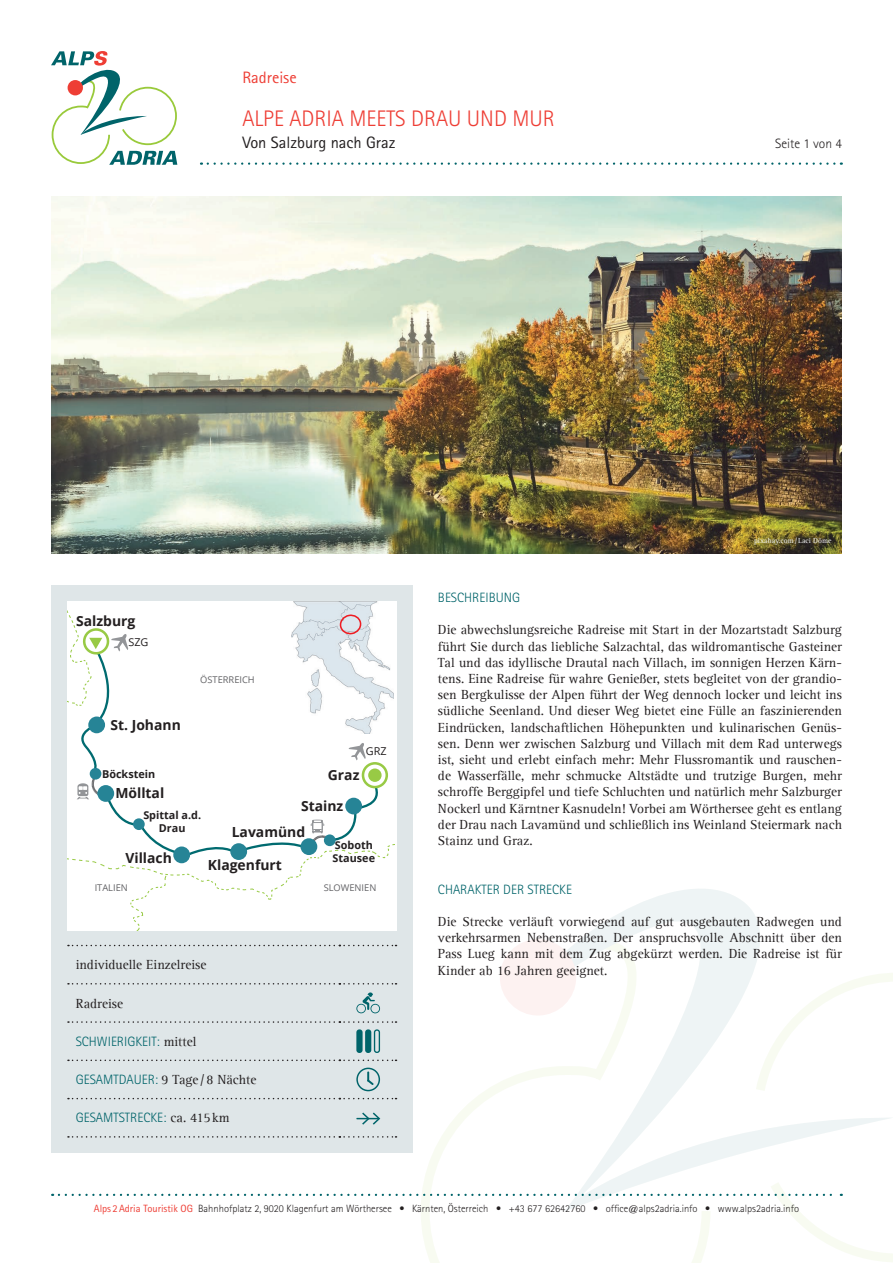
<style>
.page{position:relative;width:893px;height:1263px;background:#fff}
.page>*{position:absolute;margin:0;border:0;box-sizing:border-box;transform-origin:0 0}
.t1{font:300 22.5px "Rotis Sans Serif Std";color:#ee3e35}
.t2{font:16.5px "Rotis Sans Serif Std";color:#231f20}
.t3{font:16.5px "Rotis Sans Serif Std";color:#ee3e35}
.t4{font:700 13.95px "Open Sans";color:#231f20}
.t5{font:13.5px/16.2px "Agfa Rotis Serif";color:#231f20;text-align:justify}
.t6{font:300 13.5px "Rotis Sans Serif Std";color:#00646a}
.t7{font:300 13.5px "Rotis Sans Serif Std";color:#231f20}
.t8{font:700 10.8px/13px "Open Sans";color:#231f20;text-align:center}
.t9{font:10.8px "Open Sans";color:#231f20}
.t10{font:300 10.5px "Rotis Sans Serif Std";color:#231f20}
.t11{font:9.3px "Open Sans";color:#636366}
.t12{font:7.5px "Agfa Rotis Serif";color:#fff}
.s1{font-family:"Agfa Rotis Serif";font-weight:400;color:#231f20}
.s2{font-family:"Rotis Sans Serif Std";font-weight:300;color:#00646a}
.s3{font-weight:400;color:#ee3e35}
</style>
<div class="page">
<svg style="left:421px;top:973px;width:472px;height:290px"></svg>
<svg style="left:519px;top:889px;width:328px;height:223px"></svg>
<div style="left:500px;top:939px;width:76px;height:76px;background:#fdf2f1;border-radius:50%"></div>
<svg style="left:208px;top:162px;width:634px;height:3px"></svg>
<svg style="left:51px;top:51px;width:126px;height:114px"></svg>
<img style="left:51px;top:197px;width:791px;height:356px">
<div style="left:51px;top:586px;width:361px;height:567px;background:#dfe6e8"></div>
<svg style="left:68px;top:945px;width:328px;height:1px"></svg>
<svg style="left:68px;top:983px;width:328px;height:1px"></svg>
<svg style="left:68px;top:1021px;width:328px;height:2px"></svg>
<svg style="left:68px;top:1059px;width:328px;height:2px"></svg>
<svg style="left:68px;top:1098px;width:328px;height:1px"></svg>
<svg style="left:356px;top:992px;width:24px;height:21px"></svg>
<div style="left:356px;top:1029px;width:7px;height:24px;background:#00646a;border-radius:3px"></div>
<div style="left:365px;top:1029px;width:6px;height:24px;background:#00646a;border-radius:3px"></div>
<svg style="left:374px;top:1029px;width:6px;height:24px"></svg>
<svg style="left:356px;top:1068px;width:24px;height:23px"></svg>
<svg style="left:59px;top:1112px;width:834px;height:99px"></svg>
<svg style="left:67px;top:602px;width:329px;height:329px;background:#f6f9f8"></svg>
<p class="t3" style="left:242px;top:68px;width:56px">Radreise</p>
<h1 class="t1" style="left:242px;top:106px;width:314px">ALPE ADRIA MEETS DRAU UND MUR</h1>
<p class="t2" style="left:242px;top:133px;width:155px">Von Salzburg nach Graz</p>
<p class="t7" style="left:775px;top:136px;width:68px">Seite 1 von 4</p>
<p class="t12" style="left:754px;top:536px;width:79px">pixabay.com/Laci Döme</p>
<p class="t4" style="left:76px;top:611px;width:61px">Salzburg</p>
<p class="t9" style="left:128px;top:635px;width:22px">SZG</p>
<p class="t4" style="left:110px;top:715px;width:72px">St. Johann</p>
<p class="t8" style="left:102px;top:767px;width:55px">Böckstein</p>
<p class="t4" style="left:115px;top:783px;width:50px">Mölltal</p>
<p class="t11" style="left:200px;top:673px;width:56px">ÖSTERREICH</p>
<p class="t9" style="left:366px;top:743px;width:22px">GRZ</p>
<p class="t4" style="left:328px;top:765px;width:33px">Graz</p>
<p class="t8" style="left:143px;top:808px;width:59px">Spittal a.d.<br>Drau</p>
<p class="t4" style="left:125px;top:848px;width:48px">Villach</p>
<p class="t4" style="left:301px;top:796px;width:44px">Stainz</p>
<p class="t4" style="left:232px;top:822px;width:75px">Lavamünd</p>
<p class="t4" style="left:208px;top:855px;width:76px">Klagenfurt</p>
<p class="t8" style="left:333px;top:838px;width:44px;text-align:left">Soboth<br>Stausee</p>
<p class="t11" style="left:95px;top:882px;width:35px">ITALIEN</p>
<p class="t11" style="left:324px;top:881px;width:54px">SLOWENIEN</p>
<p class="t5" style="left:76px;top:957px;width:132px">individuelle Einzelreise</p>
<p class="t5" style="left:76px;top:995px;width:49px">Radreise</p>
<p class="t6" style="left:76px;top:1033px;width:122px">SCHWIERIGKEIT: <span class="s1">mittel</span></p>
<p class="t5" style="left:76px;top:1072px;width:182px"><span class="s2">GESAMTDAUER:</span> 9 Tage /8 Nächte</p>
<p class="t6" style="left:76px;top:1110px;width:156px">GESAMTSTRECKE: <span class="s1">ca. 415km</span></p>
<p class="t6" style="left:438px;top:590px;width:84px">BESCHREIBUNG</p>
<p class="t5" style="left:438px;top:622px;width:405px">Die abwechslungsreiche Radreise mit Start in der Mozartstadt Salzburg führt Sie durch das liebliche Salzachtal, das wildromantische Gasteiner Tal und das idyllische Drautal nach Villach, im sonnigen Herzen Kärn&shy;tens. Eine Radreise für wahre Genießer, stets begleitet von der grandio&shy;sen Bergkulisse der Alpen führt der Weg dennoch locker und leicht ins südliche Seenland. Und dieser Weg bietet eine Fülle an faszinierenden Eindrücken, landschaftlichen Höhepunkten und kulinarischen Genüs&shy;sen. Denn wer zwischen Salzburg und Villach mit dem Rad unterwegs ist, sieht und erlebt einfach mehr: Mehr Flussromantik und rauschen&shy;de Wasserfälle, mehr schmucke Altstädte und trutzige Burgen, mehr schroffe Berggipfel und tiefe Schluchten und natürlich mehr Salzburger Nockerl und Kärntner Kasnudeln! Vorbei am Wörthersee geht es entlang der Drau nach Lavamünd und schließlich ins Weinland Steiermark nach Stainz und Graz.</p>
<p class="t6" style="left:438px;top:881px;width:136px">CHARAKTER DER STRECKE</p>
<p class="t5" style="left:438px;top:914px;width:405px">Die Strecke verläuft vorwiegend auf gut ausgebauten Radwegen und verkehrsarmen Nebenstraßen. Der anspruchsvolle Abschnitt über den Pass Lueg kann mit dem Zug abgekürzt werden. Die Radreise ist für Kinder ab 16 Jahren geeignet.</p>
<p class="t10" style="left:94px;top:1202px;width:707px"><span class="s3">Alps 2Adria Touristik OG</span> Bahnhofplatz 2, 9020 Klagenfurt am Wörthersee • Kärnten, Österreich • +43 677 62642760 • office@alps2adria.info • www.alps2adria.info</p>
</div>
